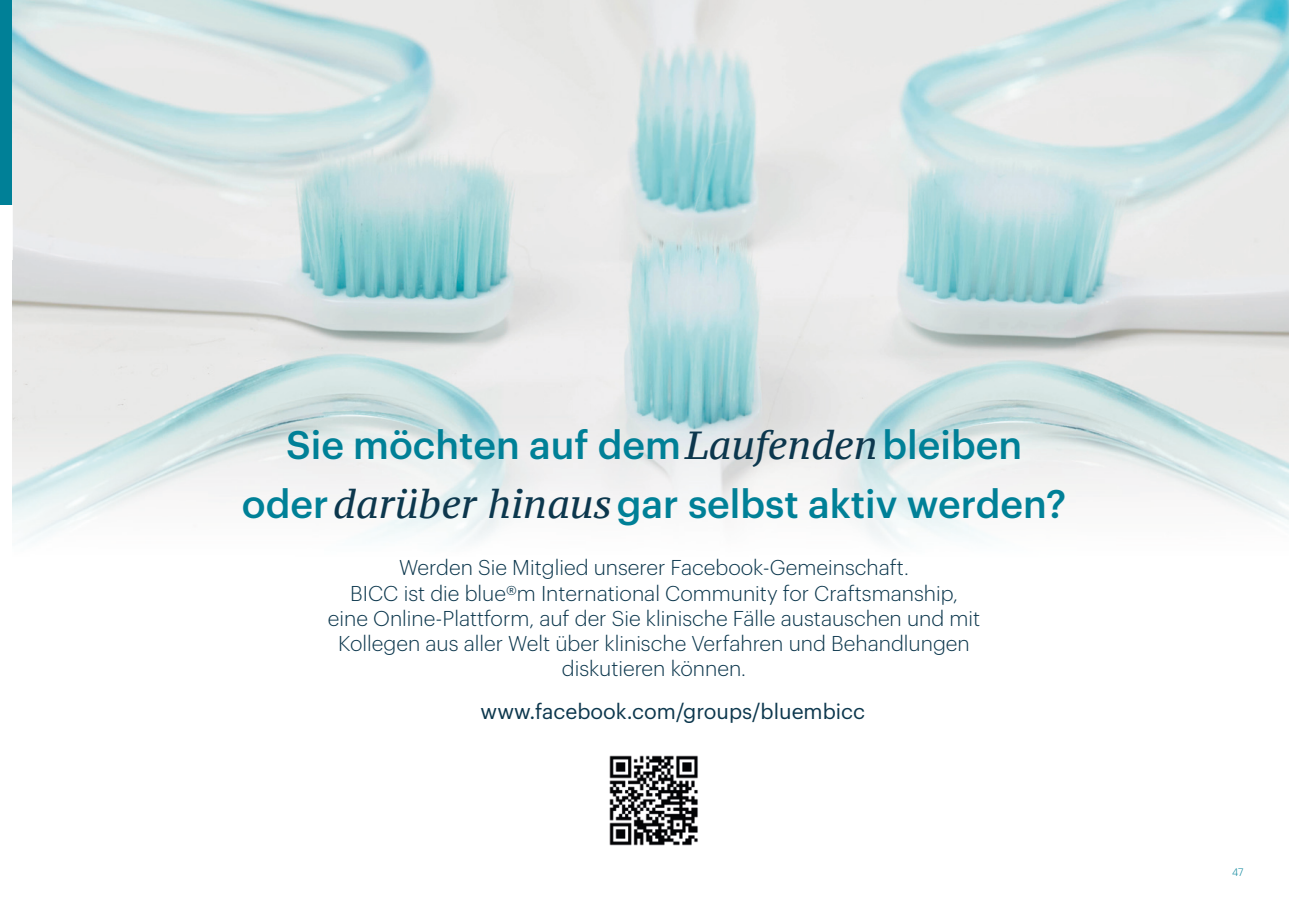
<style>
.page{position:relative;width:1289px;height:919px;background:#fff}
.page>*{position:absolute;margin:0;border:0;box-sizing:border-box;transform-origin:0 0}
.t1{font:500 39px/58.5px "Graphik";color:#008097;text-align:center}
.t2{font:300 21px/25.2px "Graphik";color:#0c374d;text-align:center}
.t3{font:21px "Graphik";color:#0c374d}
.t4{font:300 10.5px "Graphik";color:#028198}
.s1{font-family:"PT Serif Caption";font-weight:400;font-style:italic;color:#0c374d}
</style>
<div class="page">
<div style="left:0;top:0;width:26px;height:204px;background:#008097"></div>
<img style="left:13px;top:0;width:1275px;height:541px">
<img style="left:13px;top:0;width:13px;height:204px">
<img style="left:609px;top:755px;width:89px;height:91px">
<h1 class="t1" style="left:242px;top:412px;width:825px">Sie möchten auf dem<span class="s1">Laufenden</span>bleiben oder<span class="s1">darüber hinaus</span>gar selbst aktiv werden?</h1>
<p class="t2" style="left:328px;top:553px;width:654px">Werden Sie Mitglied unserer Facebook-Gemeinschaft.<br>BICC ist die blue®m International Community for Craftsmanship, eine Online-Plattform, auf der Sie klinische Fälle austauschen und mit Kollegen aus aller Welt über klinische Verfahren und Behandlungen diskutieren können.</p>
<p class="t3" style="left:480px;top:695px;width:386px">www.facebook.com/groups/bluembicc</p>
<p class="t4" style="left:1232px;top:864px;width:13px">47</p>
</div>
